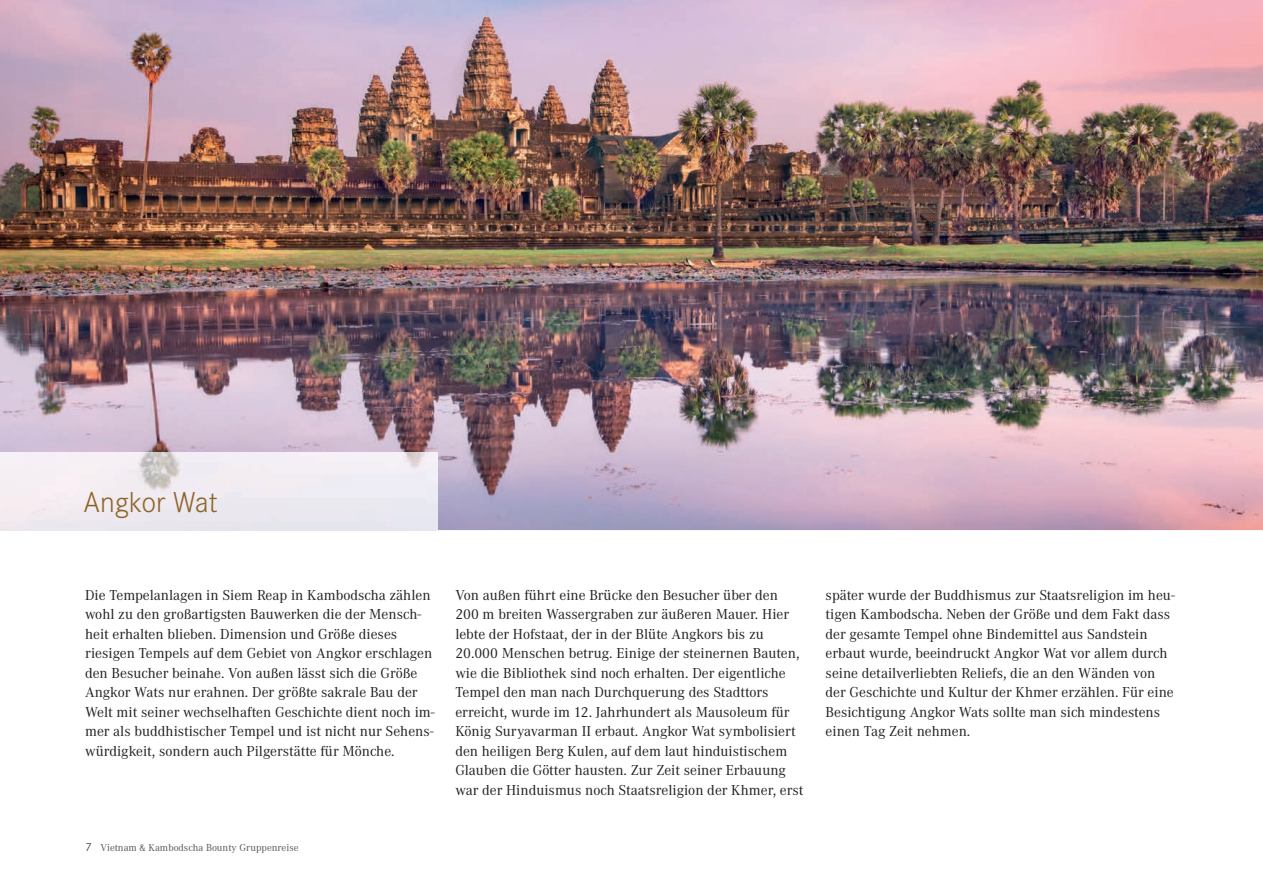
<style>
.page{position:relative;width:1263px;height:893px;background:#fff}
.page>*{position:absolute;margin:0;border:0;box-sizing:border-box;transform-origin:0 0}
.t1{font:300 30px "Corporate S";color:#8c6426}
.t2{font:15px/19.5px "Corporate A";color:#231f20}
.t3{font:10.5px "Corporate A";color:#57585a}
.s1{font-family:"Corporate S";font-weight:300;font-size:12px;color:#231f20}
</style>
<div class="page">
<img style="left:0;top:0;width:1263px;height:530px">
<img style="left:0;top:452px;width:437px;height:78px">
<h1 class="t1" style="left:84px;top:485px;width:136px">Angkor Wat</h1>
<p class="t2" style="left:85px;top:585px;width:351px">Die Tempelanlagen in Siem Reap in Kambodscha zählen wohl zu den großartigsten Bauwerken die der Mensch&shy;heit erhalten blieben. Dimension und Größe dieses riesigen Tempels auf dem Gebiet von Angkor erschlagen den Besucher beinahe. Von außen lässt sich die Größe Angkor Wats nur erahnen. Der größte sakrale Bau der Welt mit seiner wechselhaften Geschichte dient noch im&shy;mer als buddhistischer Tempel und ist nicht nur Sehens&shy;würdigkeit, sondern auch Pilgerstätte für Mönche.</p>
<p class="t2" style="left:455px;top:585px;width:350px">Von außen führt eine Brücke den Besucher über den 200 m breiten Wassergraben zur äußeren Mauer. Hier lebte der Hofstaat, der in der Blüte Angkors bis zu 20.000 Menschen betrug. Einige der steinernen Bauten, wie die Bibliothek sind noch erhalten. Der eigentliche Tempel den man nach Durchquerung des Stadttors erreicht, wurde im 12. Jahrhundert als Mausoleum für König Suryavarman II erbaut. Angkor Wat symbolisiert den heiligen Berg Kulen, auf dem laut hinduistischem Glauben die Götter hausten. Zur Zeit seiner Erbauung war der Hinduismus noch Staatsreligion der Khmer, erst</p>
<p class="t2" style="left:826px;top:585px;width:351px">später wurde der Buddhismus zur Staatsreligion im heu&shy;tigen Kambodscha. Neben der Größe und dem Fakt dass der gesamte Tempel ohne Bindemittel aus Sandstein erbaut wurde, beeindruckt Angkor Wat vor allem durch seine detailverliebten Reliefs, die an den Wänden von der Geschichte und Kultur der Khmer erzählen. Für eine Besichtigung Angkor Wats sollte man sich mindestens einen Tag Zeit nehmen.</p>
<p class="t3" style="left:85px;top:842px;width:215px"><span class="s1">7</span> Vietnam &amp; Kambodscha Bounty Gruppenreise</p>
</div>
